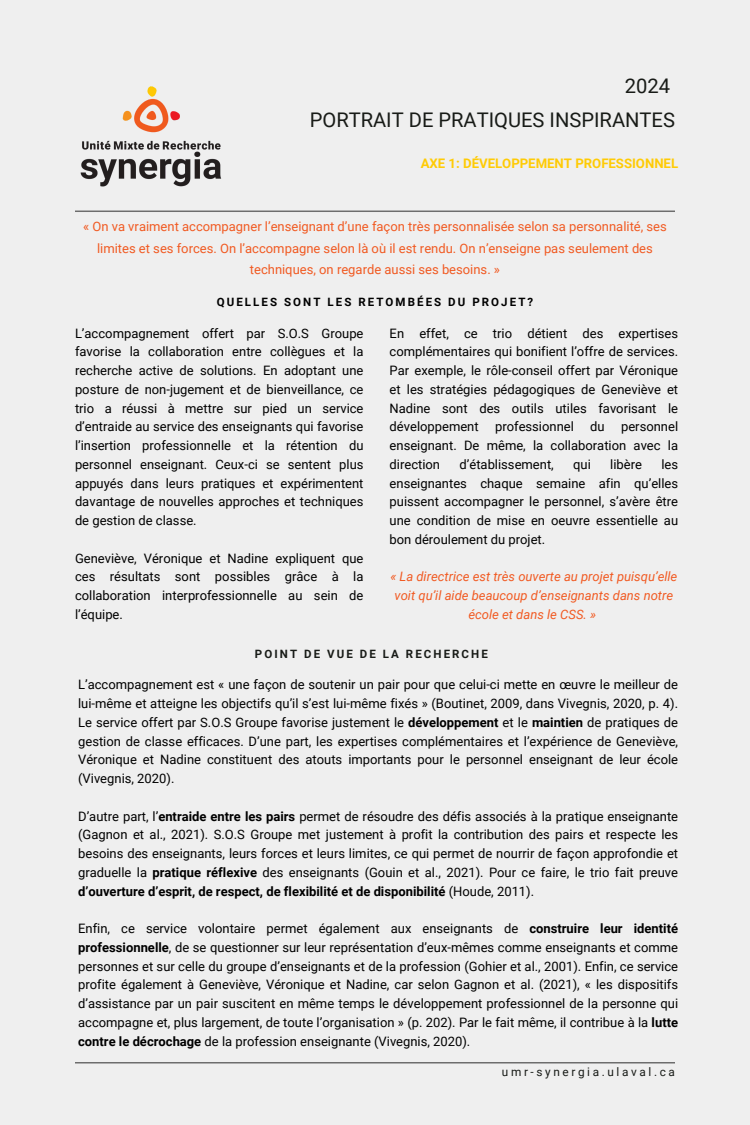
<style>
.page{position:relative;width:750px;height:1125px;background:#efefef}
.page>*{position:absolute;margin:0;border:0;box-sizing:border-box;transform-origin:0 0}
.t1{font:20.2px/33.8px "Roboto";color:#181b17;text-align:right}
.t2{font:700 13.2px "Roboto";color:#ffcb05}
.t3{font:13px/18.8px "Roboto";color:#000;text-align:justify}
.t4{font:13px/21.8px "Roboto";color:#f15a22;text-align:center}
.t5{font:italic 13px/18.8px "Roboto";color:#f15a22;text-align:center}
.t6{font:11.8px "Roboto";letter-spacing:.22em;color:#181b17}
.t7{font:700 11.5px "Roboto";letter-spacing:.18em;color:#000}
.t8{font:700 11.5px "Roboto";letter-spacing:.18em;color:#181b17}
.s1{font-weight:700}
</style>
<div class="page">
<hr style="left:75px;top:211px;width:600px;height:1px;background:#6d6d6d">
<hr style="left:75px;top:1062px;width:600px;height:2px;background:#6d6d6d">
<img style="left:80px;top:86px;width:142px;height:101px">
<h1 class="t1" style="left:310px;top:70px;width:367px">2024<br>PORTRAIT DE PRATIQUES INSPIRANTES</h1>
<h3 class="t2" style="left:421px;top:156px;width:259px">AXE 1: DÉVELOPPEMENT PROFESSIONNEL</h3>
<p class="t4" style="left:83px;top:215px;width:585px">« On va vraiment accompagner l’enseignant d’une façon très personnalisée selon sa personnalité, ses limites et ses forces. On l’accompagne selon là où il est rendu. On n’enseigne pas seulement des techniques, on regarde aussi ses besoins. »</p>
<h3 class="t7" style="left:217px;top:295px;width:318px">QUELLES SONT LES RETOMBÉES DU PROJET?</h3>
<h3 class="t3" style="left:75px;top:324px;width:290px">L’accompagnement offert par S.O.S Groupe favorise la collaboration entre collègues et la recherche active de solutions. En adoptant une posture de non-jugement et de bienveillance, ce trio a réussi à mettre sur pied un service d’entraide au service des enseignants qui favorise l’insertion professionnelle et la rétention du personnel enseignant. Ceux-ci se sentent plus appuyés dans leurs pratiques et expérimentent davantage de nouvelles approches et techniques de gestion de classe.</h3>
<h3 class="t3" style="left:75px;top:549px;width:290px">Geneviève, Véronique et Nadine expliquent que ces résultats sont possibles grâce à la collaboration interprofessionnelle au sein de l’équipe.</h3>
<h3 class="t3" style="left:390px;top:324px;width:290px">En effet, ce trio détient des expertises complémentaires qui bonifient l’offre de services.<br>Par exemple, le rôle-conseil offert par Véronique et les stratégies pédagogiques de Geneviève et Nadine sont des outils utiles favorisant le développement</h3>
<h3 class="t3" style="left:495px;top:418px;width:80px">professionnel</h3>
<h3 class="t3" style="left:590px;top:418px;width:16px">du</h3>
<h3 class="t3" style="left:390px;top:418px;width:290px;text-indent:231px">personnel enseignant. De même, la collaboration avec la direction</h3>
<h3 class="t3" style="left:390px;top:455px;width:290px;text-indent:272px">les enseignantes chaque semaine afin qu’elles puissent accompagner le personnel, s’avère être une condition de mise en oeuvre essentielle au bon déroulement du projet.</h3>
<h4 class="t5" style="left:390px;top:568px;width:289px">« La directrice est très ouverte au projet puisqu’elle voit qu’il aide beaucoup d’enseignants dans notre école et dans le CSS. »</h4>
<h3 class="t3" style="left:460px;top:455px;width:96px">d’établissement,</h3>
<h3 class="t3" style="left:573px;top:455px;width:19px">qui</h3>
<h3 class="t3" style="left:610px;top:455px;width:33px">libère</h3>
<h3 class="t8" style="left:255px;top:647px;width:234px">POINT DE VUE DE LA RECHERCHE</h3>
<h4 class="t3" style="left:78px;top:676px;width:601px">L’accompagnement est « une façon de soutenir un pair pour que celui-ci mette en œuvre le meilleur de lui-même et atteigne les objectifs qu’il s’est lui-même fixés » (Boutinet, 2009, dans Vivegnis, 2020, p. 4).<br>Le service offert par S.O.S Groupe favorise justement le <span class="s1">développement</span> et le <span class="s1">maintien</span> de pratiques de gestion de classe efficaces. D’une part, les expertises complémentaires et l’expérience de Geneviève, Véronique et Nadine constituent des atouts importants pour le personnel enseignant de leur école (Vivegnis, 2020).</h4>
<h3 class="t3" style="left:78px;top:807px;width:601px">D’autre part, l’<span class="s1">entraide entre les pairs</span> permet de résoudre des défis associés à la pratique enseignante (Gagnon et al., 2021). S.O.S Groupe met justement à profit la contribution des pairs et respecte les besoins des enseignants, leurs forces et leurs limites, ce qui permet de nourrir de façon approfondie et graduelle la <span class="s1">pratique réflexive</span> des enseignants (Gouin et al., 2021). Pour ce faire, le trio fait preuve <span class="s1">d’ouverture d’esprit, de respect, de flexibilité et de disponibilité</span> (Houde, 2011).</h3>
<h3 class="t3" style="left:78px;top:919px;width:601px">Enfin, ce service volontaire permet également aux enseignants de <span class="s1">construire leur identité professionnelle</span>, de se questionner sur leur représentation d’eux-mêmes comme enseignants et comme personnes et sur celle du groupe d’enseignants et de la profession (Gohier et al., 2001). Enfin, ce service profite également à Geneviève, Véronique et Nadine, car selon Gagnon et al. (2021), « les dispositifs d’assistance par un pair suscitent en même temps le développement professionnel de la personne qui accompagne et, plus largement, de toute l’organisation » (p. 202). Par le fait même, il contribue à la <span class="s1">lutte contre le décrochage</span> de la profession enseignante (Vivegnis, 2020).</h3>
<h2 class="t6" style="left:502px;top:1065px;width:175px">umr-synergia.ulaval.ca</h2>
</div>
